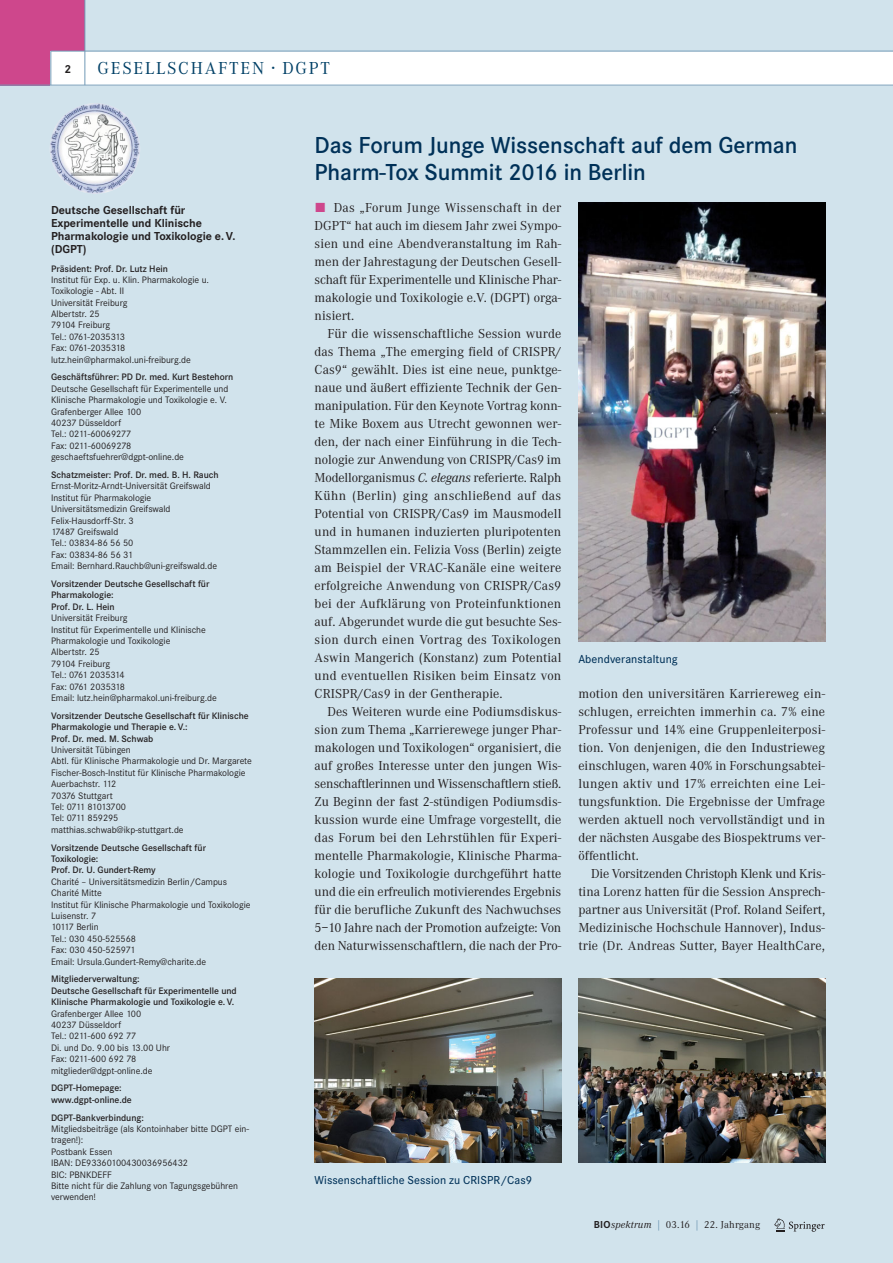
<style>
.page{position:relative;width:893px;height:1263px;background:#fff}
.page>*{position:absolute;margin:0;border:0;box-sizing:border-box;transform-origin:0 0}
.t1{font:600 24px/27px "Corporate S";letter-spacing:-.005em;color:#003158}
.t2{font:18px "Corporate A";letter-spacing:.1em;color:#004066}
.t3{font:13.5px/18px "Corporate A";letter-spacing:.005em;color:#231f20;text-align:justify}
.t4{font:700 12px/12.8px "Corporate S";letter-spacing:-.005em;color:#231f20}
.t5{font:500 12px "Corporate S";letter-spacing:.005em;color:#003158}
.t6{font:10.5px "Corporate A";letter-spacing:.015em;color:#231f20}
.t7{font:9.75px/11.4px "Corporate S";letter-spacing:-.005em;color:#231f20}
.t8{font:600 9.75px/11.4px "Corporate S";letter-spacing:-.005em;color:#231f20}
.s1{font-family:"The Sans Expert";color:#ce478c}
.s2{font-style:italic}
.s3{font-family:"Corporate S";font-weight:700}
.s4{color:#5584a5}
</style>
<div class="page">
<div style="left:0;top:0;width:892px;height:1263px;background:#d1e3ec"></div>
<div style="left:0;top:0;width:85px;height:85px;background:#ce478c"></div>
<div style="left:85px;top:51px;width:807px;height:34px;background:#fff"></div>
<div style="left:51px;top:51px;width:34px;height:34px;background:#fff"></div>
<hr style="left:51px;top:51px;width:841px;height:1px;background:#7199b6">
<hr style="left:84px;top:0;width:1px;height:85px;background:#7199b6">
<hr style="left:50px;top:51px;width:1px;height:34px;background:#7199b6">
<hr style="left:0;top:85px;width:892px;height:1px;background:#7199b6">
<svg style="left:774px;top:1218px;width:50px;height:14px"></svg>
<img style="left:50px;top:103px;width:90px;height:91px">
<img style="left:314px;top:979px;width:247px;height:184px">
<img style="left:578px;top:979px;width:247px;height:184px">
<img style="left:578px;top:202px;width:247px;height:439px">
<p class="t4" style="left:64px;top:63px;width:8px">2</p>
<h2 class="t2" style="left:98px;top:62px;width:234px">GESELLSCHAFTEN · DGPT</h2>
<p class="t4" style="left:51px;top:205px;width:186px">Deutsche Gesellschaft für<br>Experimentelle und Klinische<br>Pharmakologie und Toxikologie e. V. (DGPT)</p>
<p class="t8" style="left:51px;top:264px;width:118px">Präsident: Prof. Dr. Lutz Hein</p>
<p class="t7" style="left:51px;top:275px;width:159px">Institut für Exp. u. Klin. Pharmakologie u.<br>Toxikologie - Abt. II<br>Universität Freiburg<br>Albertstr. 25<br>79104 Freiburg<br>Tel.: 0761-2035313<br>Fax: 0761-2035318 lutz.hein@pharmakol.uni-freiburg.de</p>
<p class="t8" style="left:51px;top:372px;width:184px">Geschäftsführer: PD Dr. med. Kurt Bestehorn</p>
<p class="t7" style="left:51px;top:384px;width:179px">Deutsche Gesellschaft für Experimentelle und<br>Klinische Pharmakologie und Toxikologie e. V.<br>Grafenberger Allee 100<br>40237 Düsseldorf<br>Tel.: 0211-60069277<br>Fax: 0211-60069278 geschaeftsfuehrer@dgpt-online.de</p>
<p class="t8" style="left:51px;top:470px;width:169px">Schatzmeister: Prof. Dr. med. B. H. Rauch</p>
<p class="t7" style="left:51px;top:481px;width:167px">Ernst-Moritz-Arndt-Universität Greifswald<br>Institut für Pharmakologie<br>Universitätsmedizin Greifswald<br>Felix-Hausdorff-Str. 3<br>17487 Greifswald<br>Tel.: 03834-86 56 50<br>Fax: 03834-86 56 31<br>Email: Bernhard.Rauchb@uni-greifswald.de</p>
<p class="t8" style="left:51px;top:579px;width:160px">Vorsitzender Deutsche Gesellschaft für<br>Pharmakologie:<br>Prof. Dr. L. Hein</p>
<p class="t7" style="left:51px;top:613px;width:167px">Universität Freiburg<br>Institut für Experimentelle und Klinische<br>Pharmakologie und Toxikologie<br>Albertstr. 25<br>79104 Freiburg<br>Tel.: 0761 2035314<br>Fax: 0761 2035318<br>Email: lutz.hein@pharmakol.uni-freiburg.de</p>
<p class="t8" style="left:51px;top:711px;width:199px">Vorsitzender Deutsche Gesellschaft für Klinische<br>Pharmakologie und Therapie e. V.:<br>Prof. Dr. med. M. Schwab</p>
<p class="t7" style="left:51px;top:745px;width:202px">Universität Tübingen<br>Abtl. für Klinische Pharmakologie und Dr. Margarete<br>Fischer-Bosch-Institut für Klinische Pharmakologie<br>Auerbachstr. 112<br>70376 Stuttgart<br>Tel: 0711 81013700<br>Tel: 0711 859295 matthias.schwab@ikp-stuttgart.de</p>
<p class="t8" style="left:51px;top:843px;width:156px">Vorsitzende Deutsche Gesellschaft für<br>Toxikologie:<br>Prof. Dr. U. Gundert-Remy</p>
<p class="t7" style="left:51px;top:877px;width:201px">Charité – Universitätsmedizin Berlin/Campus<br>Charité Mitte<br>Institut für Klinische Pharmakologie und Toxikologie<br>Luisenstr. 7<br>10117 Berlin<br>Tel.: 030 450-525568<br>Fax: 030 450-525971<br>Email: Ursula.Gundert-Remy@charite.de</p>
<p class="t8" style="left:51px;top:974px;width:187px">Mitgliederverwaltung:<br>Deutsche Gesellschaft für Experimentelle und<br>Klinische Pharmakologie und Toxikologie e. V.</p>
<p class="t7" style="left:51px;top:1009px;width:120px">Grafenberger Allee 100<br>40237 Düsseldorf<br>Tel.: 0211-600 692 77<br>Di. und Do. 9.00 bis 13.00 Uhr<br>Fax: 0211-600 692 78 mitglieder@dgpt-online.de</p>
<p class="t8" style="left:51px;top:1083px;width:82px">DGPT-Homepage: www.dgpt-online.de</p>
<p class="t8" style="left:51px;top:1113px;width:94px">DGPT-Bankverbindung:</p>
<p class="t7" style="left:51px;top:1124px;width:199px">Mitgliedsbeiträge (als Kontoinhaber bitte DGPT ein&shy;tragen!):<br>Postbank Essen<br>IBAN: DE93360100430036956432<br>BIC: PBNKDEFF<br>Bitte nicht für die Zahlung von Tagungsgebühren verwenden!</p>
<h1 class="t1" style="left:314px;top:134px;width:484px">Das Forum Junge Wissenschaft auf dem German<br>Pharm-Tox Summit 2016 in Berlin</h1>
<p class="t3" style="left:314px;top:200px;width:248px"><span class="s1">ó</span> Das „Forum Junge Wissenschaft in der DGPT“ hat auch im diesem Jahr zwei Sympo&shy;sien und eine Abendveranstaltung im Rah&shy;men der Jahrestagung der Deutschen Gesell&shy;schaft für Experimentelle und Klinische Phar&shy;makologie und Toxikologie e.V. (DGPT) orga&shy;nisiert.</p>
<p class="t3" style="left:314px;top:326px;width:248px;text-indent:13px">Für die wissenschaftliche Session wurde das Thema „The emerging field of CRISPR/ Cas9“ gewählt. Dies ist eine neue, punktge&shy;naue und äußert effiziente Technik der Gen&shy;manipulation. Für den Keynote Vortrag konn&shy;te Mike Boxem aus Utrecht gewonnen wer&shy;den, der nach einer Einführung in die Tech&shy;nologie zur Anwendung von CRISPR/ Cas9 im Modellorganismus <span class="s2">C. elegans</span> referierte. Ralph Kühn (Berlin) ging anschließend auf das Potential von CRISPR/Cas9 im Mausmodell und in humanen induzierten pluripotenten Stammzellen ein. Felizia Voss (Berlin) zeigte am Beispiel der VRAC-Kanäle eine weitere erfolgreiche Anwendung von CRISPR/ Cas9 bei der Aufklärung von Proteinfunktionen auf. Abgerundet wurde die gut besuchte Ses&shy;sion durch einen Vortrag des Toxikologen Aswin Mangerich (Konstanz) zum Potential und eventuellen Risiken beim Einsatz von CRISPR/Cas9 in der Gentherapie.</p>
<p class="t3" style="left:314px;top:704px;width:248px;text-indent:13px">Des Weiteren wurde eine Podiumsdiskus&shy;sion zum Thema „Karrierewege junger Phar&shy;makologen und Toxikologen“ organisiert, die auf großes Interesse unter den jungen Wis&shy;senschaftlerinnen und Wissenschaftlern stieß.<br>Zu Beginn der fast 2-stündigen Podiumsdis&shy;kussion wurde eine Umfrage vorgestellt, die das Forum bei den Lehrstühlen für Experi&shy;mentelle Pharmakologie, Klinische Pharma&shy;kologie und Toxikologie durchgeführt hatte und die ein erfreulich motivierendes Ergebnis für die berufliche Zukunft des Nachwuchses 5–10 Jahre nach der Promotion aufzeigte: Von den Naturwissenschaftlern, die nach der Pro-</p>
<p class="t5" style="left:578px;top:655px;width:101px">Abendveranstaltung</p>
<p class="t3" style="left:578px;top:686px;width:248px">motion den universitären Karriereweg ein&shy;schlugen, erreichten immerhin ca. 7% eine Professur und 14% eine Gruppenleiterposi&shy;tion. Von denjenigen, die den Industrieweg einschlugen, waren 40% in Forschungsabtei&shy;lungen aktiv und 17% erreichten eine Lei&shy;tungsfunktion. Die Ergebnisse der Umfrage werden aktuell noch vervollständigt und in der nächsten Ausgabe des Biospektrums ver&shy;öffentlicht.</p>
<p class="t3" style="left:578px;top:866px;width:248px;text-indent:13px">Die Vorsitzenden Christoph Klenk und Kris&shy;tina Lorenz hatten für die Session Ansprech&shy;partner aus Universität (Prof. Roland Seifert, Medizinische Hochschule Hannover), Indus&shy;trie (Dr. Andreas Sutter, Bayer HealthCare,</p>
<p class="t5" style="left:314px;top:1176px;width:219px">Wissenschaftliche Session zu CRISPR/Cas9</p>
<p class="t6" style="left:594px;top:1221px;width:168px"><span class="s3">BIO</span><span class="s2">spektrum</span> <span class="s4">|</span> 03.16 <span class="s4">|</span> 22. Jahrgang</p>
</div>
